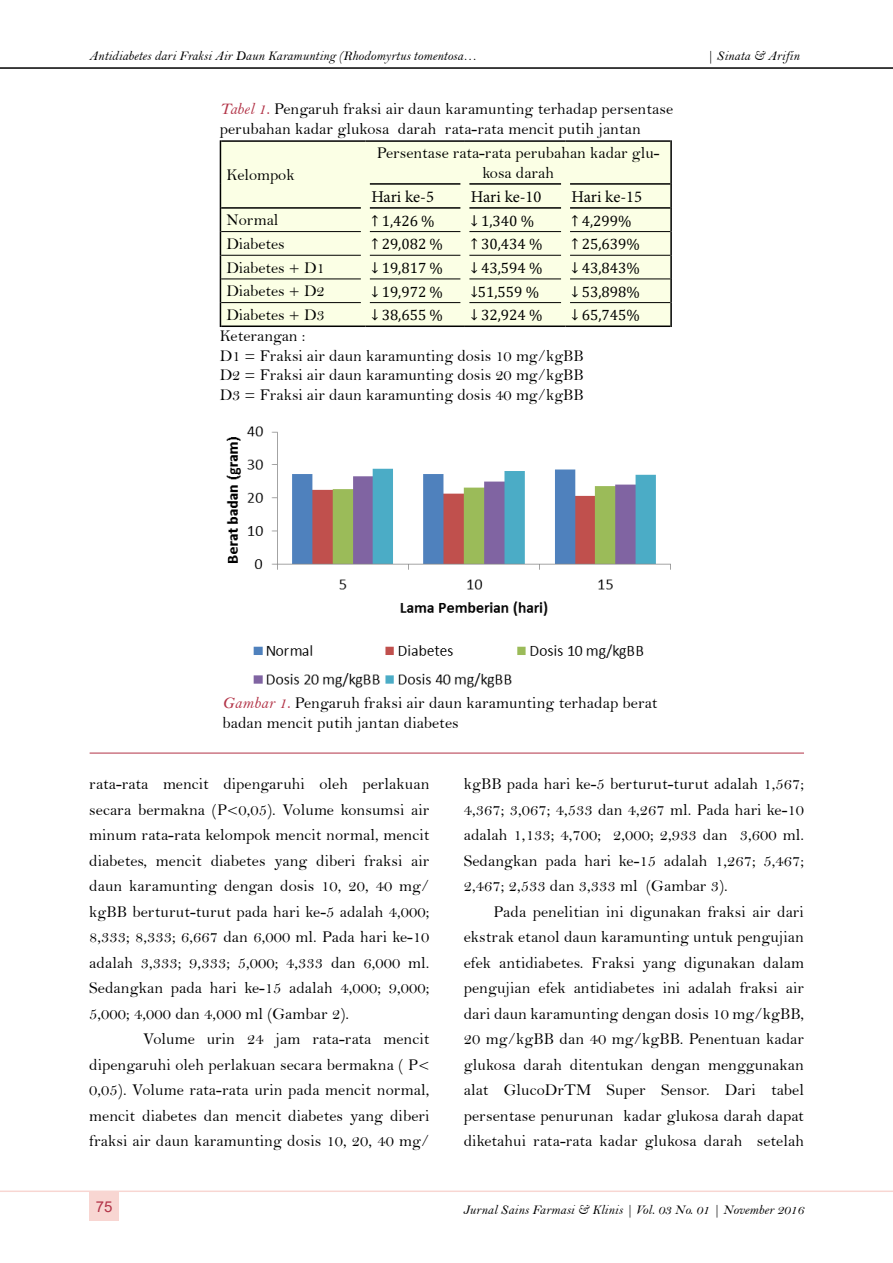
<style>
.page{position:relative;width:893px;height:1263px;background:#fff}
.page>*{position:absolute;margin:0;border:0;box-sizing:border-box;transform-origin:0 0}
.t1{font:16.5px/25.5px "Bell";letter-spacing:.005em;color:#000;text-align:justify}
.t2{font:16.5px "Minion Pro";letter-spacing:-.01em;color:#000}
.t3{font:15px "Cambria";color:#000}
.t4{font:15px "Arial";color:#b23347}
.t5{font:13.5px "Bell MT Italic";color:#000}
.s1{font-family:"Bell MT Italic";color:#b23347}
</style>
<div class="page">
<hr style="left:90px;top:753px;width:714px;height:1px;background:#b23347">
<div style="left:221px;top:142px;width:449px;height:183px;background:#fbffe5"></div>
<div style="left:361px;top:142px;width:9px;height:42px;background:#fbffe5"></div>
<div style="left:361px;top:184px;width:9px;height:24px;background:#fbffe5"></div>
<div style="left:460px;top:183px;width:9px;height:25px;background:#fbffe5"></div>
<div style="left:561px;top:183px;width:9px;height:25px;background:#fbffe5"></div>
<div style="left:361px;top:208px;width:9px;height:24px;background:#fbffe5"></div>
<div style="left:460px;top:208px;width:9px;height:24px;background:#fbffe5"></div>
<div style="left:561px;top:208px;width:9px;height:24px;background:#fbffe5"></div>
<div style="left:361px;top:232px;width:9px;height:23px;background:#fbffe5"></div>
<div style="left:460px;top:232px;width:9px;height:23px;background:#fbffe5"></div>
<div style="left:561px;top:232px;width:9px;height:23px;background:#fbffe5"></div>
<div style="left:361px;top:255px;width:9px;height:24px;background:#fbffe5"></div>
<div style="left:460px;top:255px;width:9px;height:24px;background:#fbffe5"></div>
<div style="left:561px;top:255px;width:9px;height:24px;background:#fbffe5"></div>
<div style="left:361px;top:279px;width:9px;height:24px;background:#fbffe5"></div>
<div style="left:460px;top:279px;width:9px;height:24px;background:#fbffe5"></div>
<div style="left:561px;top:279px;width:9px;height:24px;background:#fbffe5"></div>
<div style="left:361px;top:303px;width:9px;height:22px;background:#fbffe5"></div>
<div style="left:460px;top:303px;width:9px;height:22px;background:#fbffe5"></div>
<div style="left:561px;top:303px;width:9px;height:22px;background:#fbffe5"></div>
<hr style="left:370px;top:183px;width:90px;height:2px;background:#000">
<hr style="left:469px;top:183px;width:92px;height:2px;background:#000">
<hr style="left:570px;top:183px;width:100px;height:2px;background:#000">
<hr style="left:221px;top:207px;width:140px;height:2px;background:#000">
<hr style="left:370px;top:207px;width:90px;height:2px;background:#000">
<hr style="left:469px;top:207px;width:92px;height:2px;background:#000">
<hr style="left:570px;top:207px;width:100px;height:2px;background:#000">
<hr style="left:221px;top:231px;width:140px;height:1px;background:#000">
<hr style="left:370px;top:231px;width:90px;height:1px;background:#000">
<hr style="left:469px;top:231px;width:92px;height:1px;background:#000">
<hr style="left:570px;top:231px;width:100px;height:1px;background:#000">
<hr style="left:221px;top:255px;width:140px;height:1px;background:#000">
<hr style="left:370px;top:255px;width:90px;height:1px;background:#000">
<hr style="left:469px;top:255px;width:92px;height:1px;background:#000">
<hr style="left:570px;top:255px;width:100px;height:1px;background:#000">
<hr style="left:221px;top:279px;width:140px;height:1px;background:#000">
<hr style="left:370px;top:279px;width:90px;height:1px;background:#000">
<hr style="left:469px;top:279px;width:92px;height:1px;background:#000">
<hr style="left:570px;top:279px;width:100px;height:1px;background:#000">
<hr style="left:221px;top:302px;width:140px;height:1px;background:#000">
<hr style="left:370px;top:302px;width:90px;height:1px;background:#000">
<hr style="left:469px;top:302px;width:92px;height:1px;background:#000">
<hr style="left:570px;top:302px;width:100px;height:1px;background:#000">
<hr style="left:221px;top:140px;width:144px;height:2px;background:#000">
<hr style="left:220px;top:140px;width:1px;height:44px;background:#000">
<hr style="left:365px;top:140px;width:100px;height:2px;background:#000">
<hr style="left:465px;top:140px;width:101px;height:2px;background:#000">
<hr style="left:566px;top:140px;width:104px;height:2px;background:#000">
<hr style="left:670px;top:140px;width:2px;height:44px;background:#000">
<hr style="left:670px;top:184px;width:2px;height:24px;background:#000">
<hr style="left:670px;top:208px;width:2px;height:24px;background:#000">
<hr style="left:670px;top:232px;width:2px;height:23px;background:#000">
<hr style="left:670px;top:255px;width:2px;height:24px;background:#000">
<hr style="left:670px;top:279px;width:2px;height:24px;background:#000">
<svg style="left:220px;top:184px;width:1px;height:143px"></svg>
<hr style="left:670px;top:303px;width:2px;height:24px;background:#000">
<hr style="left:221px;top:325px;width:144px;height:2px;background:#000">
<hr style="left:365px;top:325px;width:100px;height:2px;background:#000">
<hr style="left:465px;top:325px;width:101px;height:2px;background:#000">
<hr style="left:566px;top:325px;width:104px;height:2px;background:#000">
<img style="left:226px;top:426px;width:445px;height:262px">
<hr style="left:0;top:67px;width:893px;height:2px;background:#000">
<hr style="left:0;top:1190px;width:893px;height:2px;background:#f8d6d2">
<div style="left:89px;top:1191px;width:30px;height:30px;background:#f8d6d2"></div>
<p class="t5" style="left:89px;top:48px;width:389px">Antidiabetes dari Fraksi Air Daun Karamunting (Rhodomyrtus tomentosa…</p>
<p class="t5" style="left:706px;top:48px;width:94px">| Sinata &amp; Arifin</p>
<p class="t1" style="left:220px;top:99px;width:455px;line-height:19.8px"><span class="s1">Tabel 1.</span> Pengaruh fraksi air daun karamunting terhadap persentase perubahan kadar glukosa darah rata-rata mencit putih jantan</p>
<p class="t1" style="left:226px;top:162px;width:70px">Kelompok</p>
<p class="t1" style="left:377px;top:143px;width:284px;line-height:19.8px;text-align:center">Persentase rata-rata perubahan kadar glu&shy;kosa darah</p>
<p class="t2" style="left:371px;top:186px;width:64px">Hari ke-5</p>
<p class="t2" style="left:471px;top:186px;width:72px">Hari ke-10</p>
<p class="t2" style="left:572px;top:186px;width:72px">Hari ke-15</p>
<p class="t1" style="left:226px;top:207px;width:54px">Normal</p>
<p class="t3" style="left:371px;top:212px;width:65px">↑ 1,426 %</p>
<p class="t3" style="left:471px;top:212px;width:65px">↓ 1,340 %</p>
<p class="t3" style="left:572px;top:212px;width:61px">↑ 4,299%</p>
<p class="t1" style="left:226px;top:231px;width:60px">Diabetes</p>
<p class="t3" style="left:371px;top:235px;width:73px">↑ 29,082 %</p>
<p class="t3" style="left:471px;top:235px;width:73px">↑ 30,434 %</p>
<p class="t3" style="left:572px;top:235px;width:70px">↑ 25,639%</p>
<p class="t1" style="left:226px;top:255px;width:100px">Diabetes + D1</p>
<p class="t3" style="left:371px;top:259px;width:73px">↓ 19,817 %</p>
<p class="t3" style="left:471px;top:259px;width:73px">↓ 43,594 %</p>
<p class="t3" style="left:572px;top:259px;width:70px">↓ 43,843%</p>
<p class="t1" style="left:226px;top:278px;width:100px">Diabetes + D2</p>
<p class="t3" style="left:371px;top:283px;width:73px">↓ 19,972 %</p>
<p class="t3" style="left:471px;top:283px;width:70px">↓51,559 %</p>
<p class="t3" style="left:572px;top:283px;width:70px">↓ 53,898%</p>
<p class="t1" style="left:226px;top:302px;width:100px">Diabetes + D3</p>
<p class="t3" style="left:371px;top:306px;width:73px">↓ 38,655 %</p>
<p class="t3" style="left:471px;top:306px;width:73px">↓ 32,924 %</p>
<p class="t3" style="left:572px;top:306px;width:70px">↓ 65,745%</p>
<p class="t1" style="left:220px;top:326px;width:365px;line-height:19.8px;text-align:left">Keterangan :<br>D1 = Fraksi air daun karamunting dosis 10 mg/kgBB D2 = Fraksi air daun karamunting dosis 20 mg/kgBB D3 = Fraksi air daun karamunting dosis 40 mg/kgBB</p>
<p class="t1" style="left:222px;top:693px;width:436px;line-height:19.8px"><span class="s1">Gambar 1.</span> Pengaruh fraksi air daun karamunting terhadap berat badan mencit putih jantan diabetes</p>
<p class="t1" style="left:89px;top:771px;width:342px">rata-rata mencit dipengaruhi oleh perlakuan secara bermakna (P&lt;0,05). Volume konsumsi air minum rata-rata kelompok mencit normal, mencit diabetes, mencit diabetes yang diberi fraksi air daun karamunting dengan dosis 10, 20, 40 mg/ kgBB berturut-turut pada hari ke-5 adalah 4,000; 8,333; 8,333; 6,667 dan 6,000 ml. Pada hari ke-10 adalah 3,333; 9,333; 5,000; 4,333 dan 6,000 ml.<br>Sedangkan pada hari ke-15 adalah 4,000; 9,000; 5,000; 4,000 dan 4,000 ml (Gambar 2).</p>
<p class="t1" style="left:89px;top:1026px;width:342px;text-indent:54px">Volume urin 24 jam rata-rata mencit dipengaruhi oleh perlakuan secara bermakna ( P&lt; 0,05). Volume rata-rata urin pada mencit normal, mencit diabetes dan mencit diabetes yang diberi fraksi air daun karamunting dosis 10, 20, 40 mg/</p>
<p class="t1" style="left:464px;top:771px;width:342px">kgBB pada hari ke-5 berturut-turut adalah 1,567; 4,367; 3,067; 4,533 dan 4,267 ml. Pada hari ke-10 adalah 1,133; 4,700; 2,000; 2,933 dan 3,600 ml.<br>Sedangkan pada hari ke-15 adalah 1,267; 5,467; 2,467; 2,533 dan 3,333 ml (Gambar 3).</p>
<p class="t1" style="left:464px;top:899px;width:342px;text-indent:30px">Pada penelitian ini digunakan fraksi air dari ekstrak etanol daun karamunting untuk pengujian efek antidiabetes. Fraksi yang digunakan dalam pengujian efek antidiabetes ini adalah fraksi air dari daun karamunting dengan dosis 10 mg/kgBB, 20 mg/kgBB dan 40 mg/kgBB. Penentuan kadar glukosa darah ditentukan dengan menggunakan alat GlucoDrTM Super Sensor. Dari tabel persentase penurunan kadar glukosa darah dapat diketahui rata-rata kadar glukosa darah setelah</p>
<p class="t4" style="left:96px;top:1196px;width:18px">75</p>
<p class="t5" style="left:463px;top:1201px;width:342px">Jurnal Sains Farmasi &amp; Klinis | Vol. 03 No. 01 | November 2016</p>
</div>
